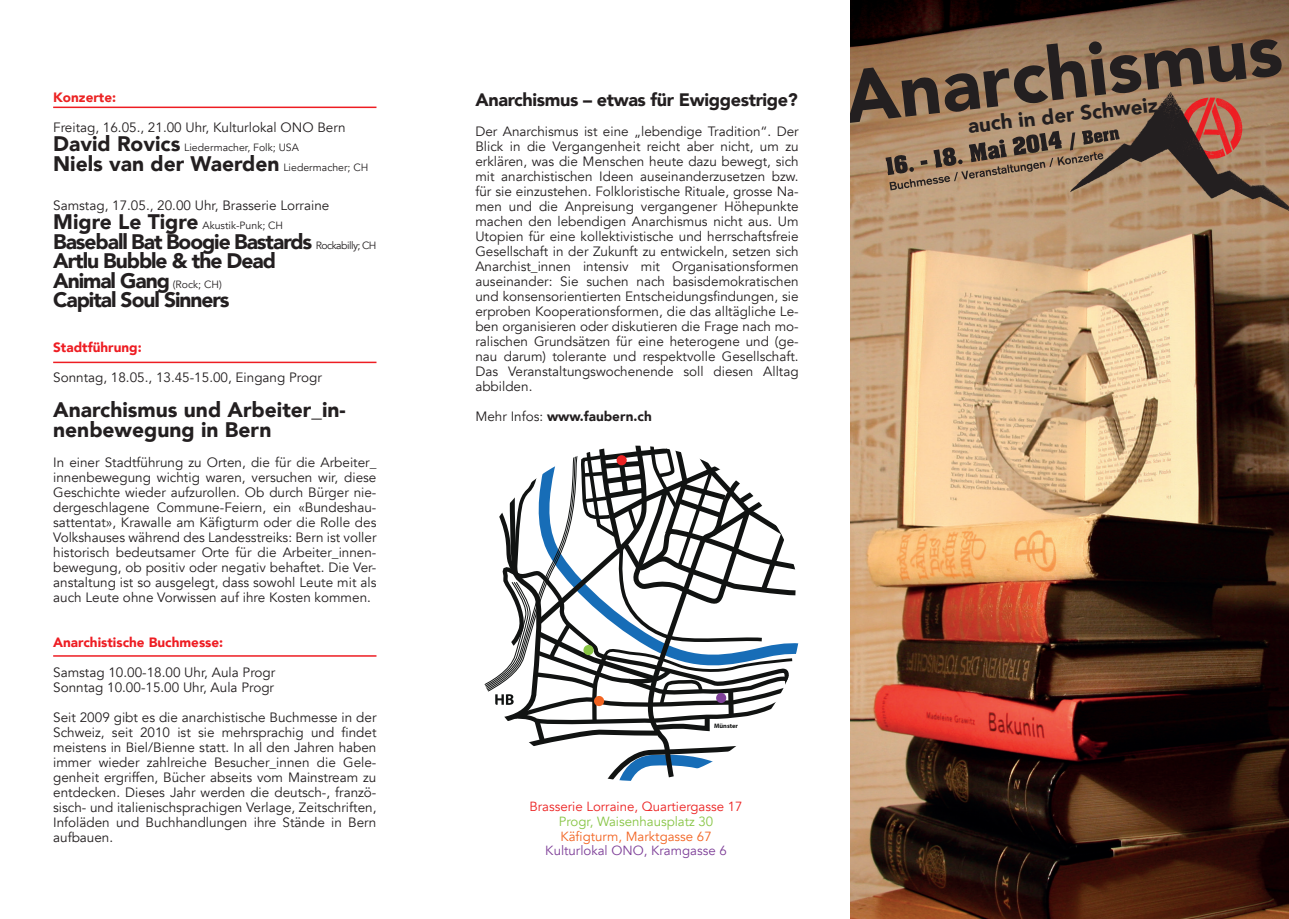
<style>
.page{position:relative;width:1289px;height:919px;background:#fff}
.page>*{position:absolute;margin:0;border:0;box-sizing:border-box;transform-origin:0 0}
.t1{font:900 73.95px "Avenir";color:#231f20}
.t2{font:900 21px/19.5px "Avenir";letter-spacing:-.05em;color:#231f20}
.t3{font:900 21px/19.5px "Avenir";color:#231f20}
.t4{font:900 20.55px "Avenir";color:#231f20}
.t5{font:900 18px "Avenir";letter-spacing:-.02em;color:#231f20}
.t6{font:13.5px/15px "Avenir";color:#231f20;text-align:justify}
.t7{font:900 13.5px "Avenir";color:#ee1d23}
.t8{font:900 13.5px "Avenir";color:#231f20}
.t9{font:900 13.5px "Avenir";color:#ec2323}
.t10{font:13.2px "Avenir";color:#ec2323}
.t11{font:13.2px "Avenir";color:#7e3f98}
.t12{font:13.2px "Avenir";color:#88c546}
.t13{font:13.2px "Avenir";color:#f26422}
.t14{font:10.5px "Avenir";color:#231f20}
.t15{font:700 6.45px "Myriad Pro";color:#111312}
.s1{font-weight:900;font-size:21px}
.s2{font-weight:400;font-size:10.5px}
.s3{font-weight:400}
</style>
<div class="page">
<img style="left:850px;top:0;width:438px;height:918px">
<svg style="left:484px;top:445px;width:315px;height:335px"></svg>
<div style="left:583px;top:645px;width:10px;height:10px;background:#8ac645;border-radius:50%"></div>
<div style="left:616px;top:455px;width:10px;height:10px;background:#ec2323;border-radius:50%"></div>
<div style="left:594px;top:696px;width:10px;height:10px;background:#f26422;border-radius:50%"></div>
<div style="left:716px;top:692px;width:10px;height:11px;background:#7f4098;border-radius:50%"></div>
<hr style="left:53px;top:107px;width:323px;height:1px;background:#ee1d23">
<hr style="left:53px;top:361px;width:323px;height:2px;background:#ee1d23">
<hr style="left:53px;top:655px;width:323px;height:1px;background:#ee1d23">
<img style="left:850px;top:15px;width:438px;height:279px">
<img style="left:1042px;top:38px;width:246px;height:156px">
<svg style="left:885px;top:129px;width:234px;height:61px;background:#967b62"></svg>
<p class="t9" style="left:53px;top:85px;width:64px">Konzerte:</p>
<p class="t6" style="left:53px;top:120px;width:294px">Freitag, 16.05., 21.00 Uhr, Kulturlokal ONO Bern</p>
<p class="t14" style="left:53px;top:141px;width:247px"><span class="s1">David Rovics</span> Liedermacher, Folk; USA</p>
<h2 class="t3" style="left:53px;top:153px;width:317px">Niels van der Waerden <span class="s2">Liedermacher; CH</span></h2>
<p class="t6" style="left:53px;top:198px;width:278px">Samstag, 17.05., 20.00 Uhr, Brasserie Lorraine</p>
<p class="t14" style="left:53px;top:219px;width:231px"><span class="s1">Migre Le Tigre</span> Akustik-Punk; CH</p>
<h2 class="t2" style="left:53px;top:231px;width:325px">Baseball Bat Boogie Bastards <span class="s2">Rockabilly; CH<br></span>Artlu Bubble &amp; the Dead<br>Animal Gang <span class="s2">(Rock; CH)<br></span>Capital Soul Sinners</h2>
<p class="t7" style="left:53px;top:336px;width:90px">Stadtführung:</p>
<p class="t6" style="left:53px;top:370px;width:270px">Sonntag, 18.05., 13.45-15.00, Eingang Progr</p>
<h2 class="t3" style="left:53px;top:399px;width:294px">Anarchismus und Arbeiter_in&shy;nenbewegung in Bern</h2>
<p class="t6" style="left:53px;top:454px;width:325px">In einer Stadtführung zu Orten, die für die Arbeiter_ innenbewegung wichtig waren, versuchen wir, diese Geschichte wieder aufzurollen. Ob durch Bürger nie&shy;dergeschlagene Commune-Feiern, ein «Bundeshau&shy;sattentat», Krawalle am Käfigturm oder die Rolle des Volkshauses während des Landesstreiks: Bern ist voller historisch bedeutsamer Orte für die Arbeiter_innen&shy;bewegung, ob positiv oder negativ behaftet. Die Ver&shy;anstaltung ist so ausgelegt, dass sowohl Leute mit als auch Leute ohne Vorwissen auf ihre Kosten kommen.</p>
<p class="t7" style="left:53px;top:630px;width:172px">Anarchistische Buchmesse:</p>
<p class="t6" style="left:53px;top:664px;width:224px">Samstag 10.00-18.00 Uhr, Aula Progr<br>Sonntag 10.00-15.00 Uhr, Aula Progr</p>
<p class="t6" style="left:53px;top:709px;width:325px">Seit 2009 gibt es die anarchistische Buchmesse in der Schweiz, seit 2010 ist sie mehrsprachig und findet meistens in Biel/Bienne statt. In all den Jahren haben immer wieder zahlreiche Besucher_innen die Gele&shy;genheit ergriffen, Bücher abseits vom Mainstream zu entdecken. Dieses Jahr werden die deutsch-, franzö&shy;sisch- und italienischsprachigen Verlage, Zeitschriften, Infoläden und Buchhandlungen ihre Stände in Bern aufbauen.</p>
<h3 class="t5" style="left:475px;top:85px;width:324px">Anarchismus – etwas für Ewiggestrige?</h3>
<p class="t6" style="left:475px;top:124px;width:325px">Der Anarchismus ist eine „lebendige Tradition“. Der Blick in die Vergangenheit reicht aber nicht, um zu erklären, was die Menschen heute dazu bewegt, sich mit anarchistischen Ideen auseinanderzusetzen bzw. für sie einzustehen. Folkloristische Rituale, grosse Na&shy;men und die Anpreisung vergangener Höhepunkte machen den lebendigen Anarchismus nicht aus. Um Utopien für eine kollektivistische und herrschaftsfreie Gesellschaft in der Zukunft zu entwickeln, setzen sich Anarchist_innen intensiv mit Organisationsformen auseinander: Sie suchen nach basisdemokratischen und konsensorientierten Entscheidungsfindungen, sie erproben Kooperationsformen, die das alltägliche Le&shy;ben organisieren oder diskutieren die Frage nach mo&shy;ralischen Grundsätzen für eine heterogene und (ge&shy;nau darum) tolerante und respektvolle Gesellschaft.<br>Das Veranstaltungswochenende soll diesen Alltag abbilden.</p>
<p class="t8" style="left:475px;top:405px;width:178px"><span class="s3">Mehr Infos:</span> www.faubern.ch</p>
<h1 class="t1" style="left:837px;top:33px;width:441px;rotate:-6deg">Anarchismus</h1>
<h3 class="t4" style="left:966px;top:107px;width:192px;rotate:-6deg">auch in der Schweiz</h3>
<p class="t15" style="left:714px;top:722px;width:25px">Münster</p>
<p class="t10" style="left:529px;top:798px;width:214px">Brasserie Lorraine, Quartiergasse 17</p>
<p class="t12" style="left:559px;top:813px;width:156px">Progr, Waisenhausplatz 30</p>
<p class="t13" style="left:560px;top:828px;width:153px">Käfigturm, Marktgasse 67</p>
<p class="t11" style="left:545px;top:842px;width:183px">Kulturlokal ONO, Kramgasse 6</p>
</div>
